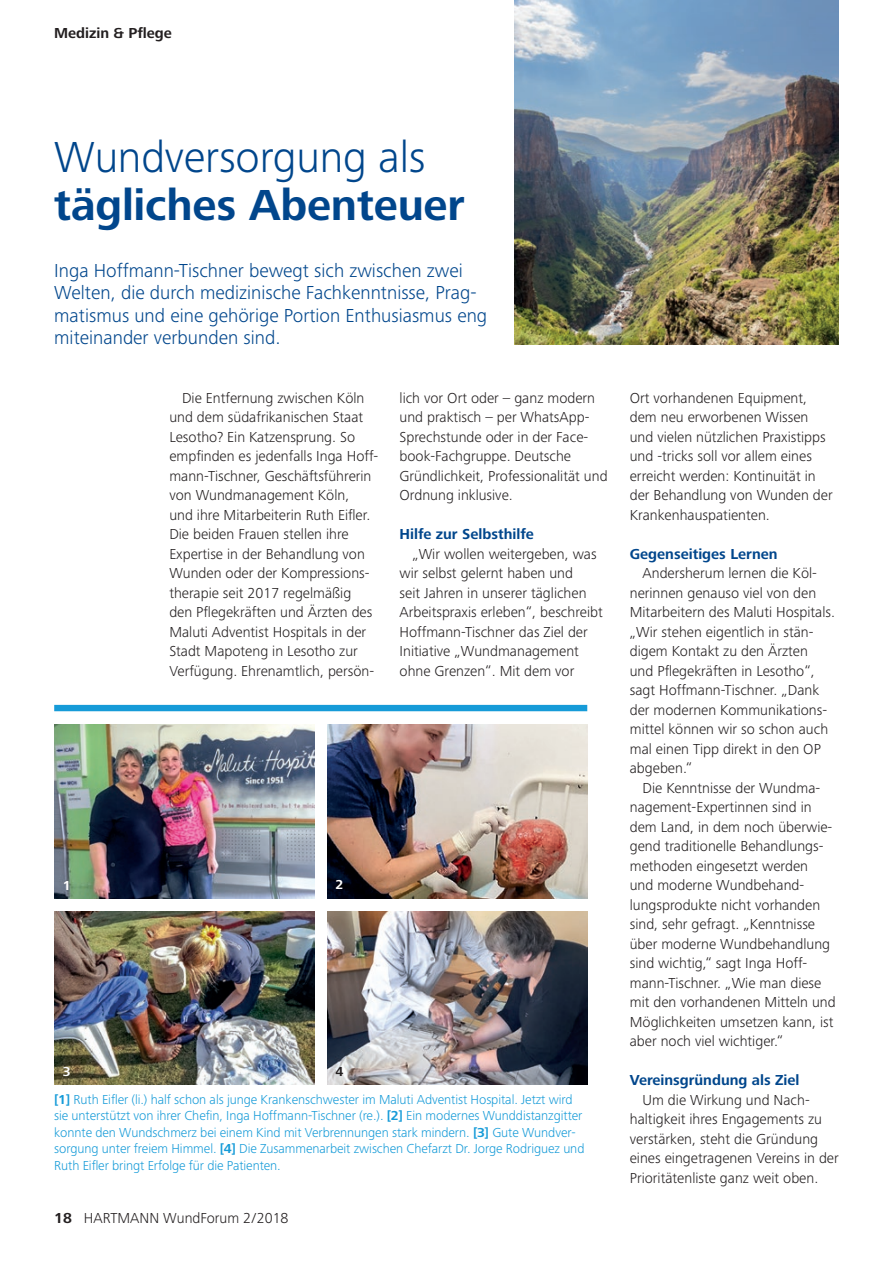
<style>
.page{position:relative;width:893px;height:1263px;background:#fff}
.page>*{position:absolute;margin:0;border:0;box-sizing:border-box;transform-origin:0 0}
.t1{font:700 45px "Frutiger Next LTW1 G";letter-spacing:-.005em;color:#01468c}
.t2{font:300 45px "Frutiger Next LTW1 G";letter-spacing:-.005em;color:#01468c}
.t3{font:300 19.5px/22.5px "Frutiger Next LTW1 G";color:#01468c}
.t4{font:300 15px/19.5px "Frutiger Next LTW1 G";color:#231f20}
.t5{font:700 15px "Frutiger Next LTW1 G";color:#01468c}
.t6{font:700 15px "Frutiger Next LTW1 G";color:#231f20}
.t7{font:300 13.5px/16.5px "Frutiger Next LTW1 G";letter-spacing:-.005em;color:#169bd8}
.t8{font:700 13.5px "Frutiger Next LTW1 G";color:#fff}
.t9{font:700 13.5px "Frutiger Next LTW1 G";color:#231f20}
.s1{font-weight:700}
</style>
<div class="page">
<img style="left:54px;top:911px;width:260px;height:174px">
<img style="left:54px;top:725px;width:260px;height:173px">
<div style="left:54px;top:705px;width:533px;height:6px;background:#169bd8"></div>
<img style="left:327px;top:911px;width:260px;height:174px">
<img style="left:327px;top:724px;width:260px;height:174px">
<img style="left:515px;top:0;width:324px;height:344px">
<p class="t6" style="left:54px;top:25px;width:119px">Medizin &amp; Pflege</p>
<h1 class="t2" style="left:54px;top:132px;width:373px">Wundversorgung als</h1>
<h1 class="t1" style="left:54px;top:180px;width:412px">tägliches Abenteuer</h1>
<h2 class="t3" style="left:54px;top:259px;width:435px">Inga Hoffmann-Tischner bewegt sich zwischen zwei Welten, die durch medizinische Fachkenntnisse, Prag&shy;matismus und eine gehörige Portion Enthusiasmus eng miteinander verbunden sind.</h2>
<p class="t8" style="left:63px;top:878px;width:9px">1</p>
<p class="t8" style="left:63px;top:1064px;width:9px">3</p>
<p class="t4" style="left:169px;top:388px;width:210px;text-indent:13px">Die Entfernung zwischen Köln und dem südafrikanischen Staat<br>Lesotho? Ein Katzensprung. So empfinden es jedenfalls Inga Hoff&shy;mann-Tischner, Geschäftsführerin von Wundmanagement Köln,<br>und ihre Mitarbeiterin Ruth Eifler.<br>Die beiden Frauen stellen ihre<br>Expertise in der Behandlung von<br>Wunden oder der Kompressions&shy;therapie seit 2017 regelmäßig<br>den Pflegekräften und Ärzten des<br>Maluti Adventist Hospitals in der<br>Stadt Mapoteng in Lesotho zur<br>Verfügung. Ehrenamtlich, persön-</p>
<p class="t4" style="left:400px;top:388px;width:210px">lich vor Ort oder – ganz modern und praktisch – per WhatsApp-<br>Sprechstunde oder in der Face&shy;book-Fachgruppe. Deutsche<br>Gründlichkeit, Professionalität und<br>Ordnung inklusive.</p>
<p class="t5" style="left:400px;top:526px;width:136px">Hilfe zur Selbsthilfe</p>
<p class="t4" style="left:400px;top:544px;width:205px;text-indent:13px">„Wir wollen weitergeben, was wir selbst gelernt haben und<br>seit Jahren in unserer täglichen<br>Arbeitspraxis erleben“, beschreibt<br>Hoffmann-Tischner das Ziel der<br>Initiative „Wundmanagement ohne Grenzen“. Mit dem vor</p>
<p class="t8" style="left:336px;top:877px;width:9px">2</p>
<p class="t9" style="left:336px;top:1064px;width:9px">4</p>
<p class="t7" style="left:54px;top:1091px;width:532px"><span class="s1">[1]</span> Ruth Eifler (li.) half schon als junge Krankenschwester im Maluti Adventist Hospital. Jetzt wird sie unterstützt von ihrer Chefin, Inga Hoffmann-Tischner (re.). <span class="s1">[2]</span> Ein modernes Wunddistanzgitter konnte den Wundschmerz bei einem Kind mit Verbrennungen stark mindern. <span class="s1">[3]</span> Gute Wundver&shy;sorgung unter freiem Himmel. <span class="s1">[4]</span> Die Zusammenarbeit zwischen Chefarzt Dr. Jorge Rodriguez und Ruth Eifler bringt Erfolge für die Patienten.</p>
<p class="t4" style="left:54px;top:1208px;width:236px"><span class="s1">18</span> HARTMANN WundForum 2/2018</p>
<p class="t4" style="left:630px;top:388px;width:204px">Ort vorhandenen Equipment, dem neu erworbenen Wissen und vielen nützlichen Praxistipps und -tricks soll vor allem eines erreicht werden: Kontinuität in der Behandlung von Wunden der<br>Krankenhauspatienten.</p>
<p class="t5" style="left:630px;top:545px;width:149px">Gegenseitiges Lernen</p>
<p class="t4" style="left:630px;top:564px;width:207px;text-indent:13px">Andersherum lernen die Köl&shy;nerinnen genauso viel von den<br>Mitarbeitern des Maluti Hospitals. „Wir stehen eigentlich in stän&shy;digem Kontakt zu den Ärzten und Pflegekräften in Lesotho“, sagt Hoffmann-Tischner. „Dank der modernen Kommunikations&shy;mittel können wir so schon auch mal einen Tipp direkt in den OP abgeben.“</p>
<p class="t4" style="left:630px;top:778px;width:207px;text-indent:13px">Die Kenntnisse der Wundma&shy;nagement-Expertinnen sind in dem Land, in dem noch überwie&shy;gend traditionelle Behandlungs&shy;methoden eingesetzt werden<br>und moderne Wundbehand&shy;lungsprodukte nicht vorhanden sind, sehr gefragt. „Kenntnisse über moderne Wundbehandlung sind wichtig,“ sagt Inga Hoff&shy;mann-Tischner. „Wie man diese mit den vorhandenen Mitteln und<br>Möglichkeiten umsetzen kann, ist aber noch viel wichtiger.“</p>
<p class="t5" style="left:630px;top:1072px;width:171px">Vereinsgründung als Ziel</p>
<p class="t4" style="left:630px;top:1090px;width:210px;text-indent:13px">Um die Wirkung und Nach&shy;haltigkeit ihres Engagements zu verstärken, steht die Gründung eines eingetragenen Vereins in der<br>Prioritätenliste ganz weit oben.</p>
</div>
